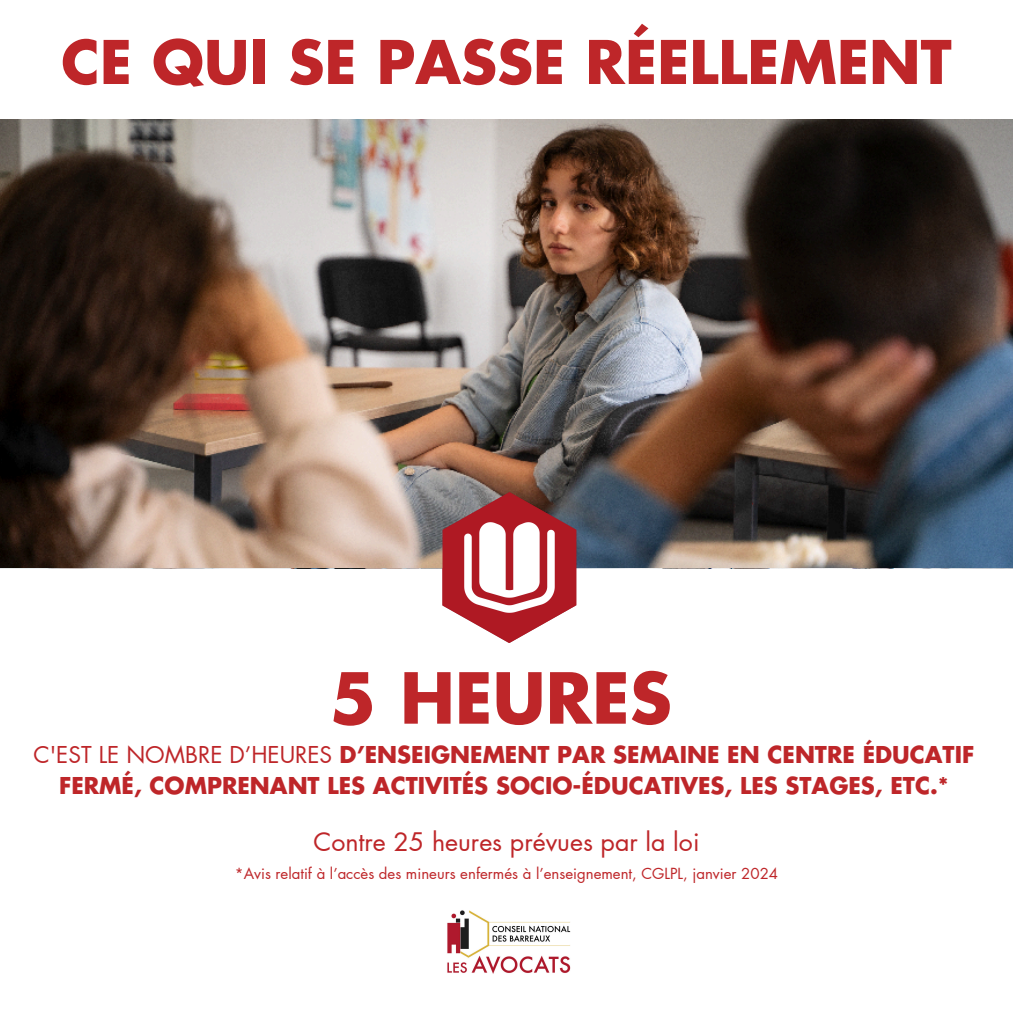
<style>
.page{position:relative;width:1013px;height:1013px;background:#fff}
.page>*{position:absolute;margin:0;border:0;box-sizing:border-box;transform-origin:0 0}
.t1{font:700 68.25px "Futura LT Pro";color:#be2629}
.t2{font:700 58.5px "Futura LT Pro";color:#be2629}
.t3{font:25px "Futura LT Pro";color:#be2629}
.t4{font:700 22.62px/31px "Futura LT Pro";color:#be2629;text-align:center}
.t5{font:15px "Futura LT Pro";color:#be2629}
.s1{font-weight:400}
</style>
<div class="page">
<img style="left:0;top:120px;width:1012px;height:448px">
<img style="left:434px;top:492px;width:150px;height:150px">
<img style="left:447px;top:910px;width:124px;height:64px">
<p class="t2" style="left:61px;top:36px;width:892px">CE QUI SE PASSE RÉELLEMENT</p>
<p class="t1" style="left:330px;top:667px;width:343px">5 HEURES</p>
<p class="t4" style="left:33px;top:739px;width:942px"><span class="s1">C'EST LE NOMBRE D’HEURES</span> D’ENSEIGNEMENT PAR SEMAINE EN CENTRE ÉDUCATIF<br>FERMÉ, COMPRENANT LES ACTIVITÉS SOCIO-ÉDUCATIVES, LES STAGES, ETC.*</p>
<h4 class="t3" style="left:313px;top:830px;width:387px">Contre 25 heures prévues par la loi</h4>
<h3 class="t5" style="left:235px;top:866px;width:545px">*Avis relatif à l’accès des mineurs enfermés à l’enseignement, CGLPL, janvier 2024</h3>
</div>
